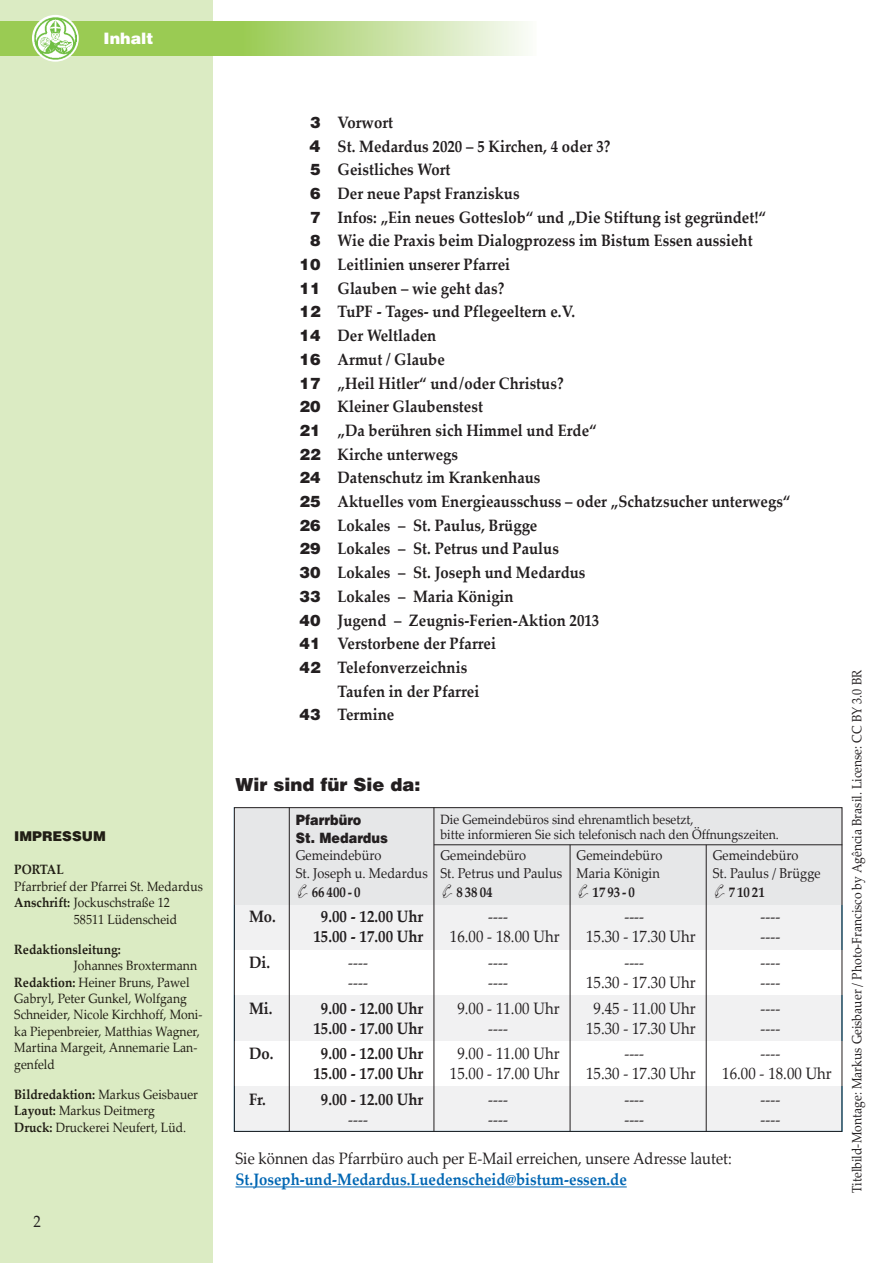
<style>
.page{position:relative;width:893px;height:1263px;background:#fff}
.page>*{position:absolute;margin:0;border:0;box-sizing:border-box;transform-origin:0 0}
.t1{font:900 18px "Helvetica";color:#231f20}
.t2{font:700 16.5px "Palatino Linotype";color:#231f20;scale:.9 1}
.t3{font:16.5px "Palatino Linotype";color:#231f20;scale:.9 1}
.t4{font:700 16.5px "Palatino Linotype";color:#0066b3;scale:.9 1}
.t5{font:900 15.75px "Helvetica";color:#fff}
.t6{font:14.25px "Palatino Linotype";color:#231f20;scale:.9 1}
.t7{font:700 14.25px "Palatino Linotype";letter-spacing:.005em;color:#231f20;scale:.9 1}
.t8{font:900 14.25px/17.4px "Helvetica";letter-spacing:.005em;color:#231f20;scale:.9 1}
.t9{font:13.5px/16.5px "Palatino Linotype";color:#211e15;scale:.9 1}
.t10{font:13.5px/15px "Palatino Linotype";color:#231f20;scale:.9 1}
.t11{font:700 13.5px "Palatino Linotype";color:#211e15;scale:.9 1}
.t12{font:900 13.5px "Helvetica";color:#211e15}
.s1{font-weight:700}
.s2{font-family:"Helvetica";font-weight:900;font-size:15.75px}
.s3{font-family:"Helvetica";font-weight:900}
</style>
<div class="page">
<div style="left:234px;top:808px;width:608px;height:323px;background:#f1f1f2"></div>
<div style="left:234px;top:1041px;width:608px;height:45px;background:#fff"></div>
<div style="left:234px;top:950px;width:608px;height:45px;background:#fff"></div>
<div style="left:234px;top:807px;width:608px;height:97px;background:#e6e7e8"></div>
<hr style="left:289px;top:807px;width:1px;height:325px;background:#231f20">
<hr style="left:433px;top:807px;width:1px;height:325px;background:#231f20">
<hr style="left:569px;top:845px;width:1px;height:287px;background:#231f20">
<hr style="left:705px;top:845px;width:1px;height:287px;background:#231f20">
<hr style="left:434px;top:844px;width:408px;height:1px;background:#231f20">
<div style="left:0;top:0;width:213px;height:1263px;background:#dbebc3"></div>
<hr style="left:235px;top:1186px;width:391px;height:1px;background:#0066b3">
<div style="left:0;top:21px;width:242px;height:34px;background:#9acb53"></div>
<div style="left:242px;top:21px;width:294px;height:34px;background:linear-gradient(to right,#9aca54,#fafbf7)"></div>
<svg style="left:32px;top:15px;width:47px;height:47px"></svg>
<img style="left:34px;top:17px;width:43px;height:43px">
<p class="t5" style="left:104px;top:32px;width:51px">Inhalt</p>
<p class="t12" style="left:14px;top:832px;width:93px">IMPRESSUM</p>
<p class="t11" style="left:14px;top:864px;width:56px">PORTAL</p>
<p class="t9" style="left:14px;top:879px;width:211px">Pfarrbrief der Pfarrei St. Medardus</p>
<p class="t9" style="left:14px;top:896px;width:174px"><span class="s1">Anschrift:</span> Jockuschstraße 12</p>
<p class="t9" style="left:74px;top:912px;width:116px">58511 Lüdenscheid</p>
<p class="t11" style="left:14px;top:944px;width:120px">Redaktionsleitung:</p>
<p class="t9" style="left:14px;top:959px;width:211px;text-indent:60px">Johannes Broxtermann<br><span class="s1">Redaktion:</span> Heiner Bruns, Pawel<br>Gabryl, Peter Gunkel, Wolfgang<br>Schneider, Nicole Kirchhoff, Moni&shy;ka Piepenbreier, Matthias Wagner,<br>Martina Margeit, Annemarie Lan&shy;genfeld</p>
<p class="t9" style="left:14px;top:1088px;width:206px"><span class="s1">Bildredaktion:</span> Markus Geisbauer<br><span class="s1">Layout:</span> Markus Deitmerg<br><span class="s1">Druck:</span> Druckerei Neufert, Lüd.</p>
<p class="t3" style="left:33px;top:1215px;width:10px">2</p>
<p class="t2" style="left:310px;top:116px;width:94px"><span class="s2">3</span> Vorwort</p>
<p class="t2" style="left:309px;top:139px;width:336px"><span class="s3">4</span> St. Medardus 2020 – 5 Kirchen, 4 oder 3?</p>
<p class="t2" style="left:310px;top:163px;width:157px"><span class="s2">5</span> Geistliches Wort</p>
<p class="t2" style="left:310px;top:187px;width:234px"><span class="s2">6</span> Der neue Papst Franziskus</p>
<p class="t2" style="left:310px;top:211px;width:508px"><span class="s2">7</span> Infos: „Ein neues Gotteslob“ und „Die Stiftung ist gegründet!“</p>
<p class="t2" style="left:310px;top:234px;width:493px"><span class="s2">8</span> Wie die Praxis beim Dialogprozess im Bistum Essen aussieht</p>
<p class="t2" style="left:299px;top:258px;width:235px"><span class="s2">10</span> Leitlinien unserer Pfarrei</p>
<p class="t2" style="left:299px;top:282px;width:229px"><span class="s2">11</span> Glauben – wie geht das?</p>
<p class="t2" style="left:299px;top:305px;width:307px"><span class="s2">12</span> TuPF - Tages- und Pflegeeltern e.V.</p>
<p class="t2" style="left:299px;top:329px;width:153px"><span class="s2">14</span> Der Weltladen</p>
<p class="t2" style="left:299px;top:353px;width:163px"><span class="s2">16</span> Armut / Glaube</p>
<p class="t2" style="left:299px;top:376px;width:295px"><span class="s2">17</span> „Heil Hitler“ und/oder Christus?</p>
<p class="t2" style="left:299px;top:400px;width:205px"><span class="s2">20</span> Kleiner Glaubenstest</p>
<p class="t2" style="left:299px;top:424px;width:331px"><span class="s2">21</span> „Da berühren sich Himmel und Erde“</p>
<p class="t2" style="left:299px;top:448px;width:178px"><span class="s2">22</span> Kirche unterwegs</p>
<p class="t2" style="left:299px;top:471px;width:269px"><span class="s2">24</span> Datenschutz im Krankenhaus</p>
<p class="t2" style="left:299px;top:495px;width:547px"><span class="s2">25</span> Aktuelles vom Energieausschuss – oder „Schatzsucher unterwegs“</p>
<p class="t2" style="left:299px;top:519px;width:266px"><span class="s2">26</span> Lokales – St. Paulus, Brügge</p>
<p class="t2" style="left:299px;top:542px;width:290px"><span class="s2">29</span> Lokales – St. Petrus und Paulus</p>
<p class="t2" style="left:299px;top:566px;width:319px"><span class="s2">30</span> Lokales – St. Joseph und Medardus</p>
<p class="t2" style="left:299px;top:590px;width:239px"><span class="s2">33</span> Lokales – Maria Königin</p>
<p class="t2" style="left:299px;top:613px;width:334px"><span class="s2">40</span> Jugend – Zeugnis-Ferien-Aktion 2013</p>
<p class="t2" style="left:299px;top:637px;width:220px"><span class="s2">41</span> Verstorbene der Pfarrei</p>
<p class="t2" style="left:299px;top:661px;width:188px"><span class="s2">42</span> Telefonverzeichnis</p>
<p class="t2" style="left:337px;top:685px;width:159px">Taufen in der Pfarrei</p>
<p class="t2" style="left:299px;top:708px;width:107px"><span class="s2">43</span> Termine</p>
<p class="t1" style="left:235px;top:778px;width:186px">Wir sind für Sie da:</p>
<p class="t10" style="left:440px;top:814px;width:377px">Die Gemeindebüros sind ehrenamtlich besetzt,<br>bitte informieren Sie sich telefonisch nach den Öffnungszeiten.</p>
<p class="t8" style="left:296px;top:813px;width:104px">Pfarrbüro<br>St. Medardus</p>
<p class="t6" style="left:296px;top:850px;width:97px">Gemeindebüro</p>
<p class="t6" style="left:440px;top:850px;width:97px">Gemeindebüro</p>
<p class="t6" style="left:576px;top:850px;width:97px">Gemeindebüro</p>
<p class="t6" style="left:712px;top:850px;width:97px">Gemeindebüro</p>
<p class="t6" style="left:296px;top:867px;width:406px">St. Joseph u. Medardus St. Petrus und Paulus Maria Königin</p>
<p class="t6" style="left:712px;top:867px;width:121px">St. Paulus / Brügge</p>
<p class="t7" style="left:296px;top:887px;width:73px">✆66400-0</p>
<p class="t7" style="left:440px;top:887px;width:59px">✆83804</p>
<p class="t7" style="left:576px;top:887px;width:66px">✆1793-0</p>
<p class="t7" style="left:712px;top:887px;width:59px">✆71021</p>
<p class="t2" style="left:249px;top:910px;width:31px">Mo.</p>
<p class="t2" style="left:321px;top:910px;width:115px">9.00 - 12.00 Uhr</p>
<p class="t3" style="left:488px;top:910px;width:24px">----</p>
<p class="t3" style="left:624px;top:910px;width:24px">----</p>
<p class="t3" style="left:760px;top:910px;width:24px">----</p>
<p class="t2" style="left:313px;top:930px;width:124px">15.00 - 17.00 Uhr</p>
<p class="t3" style="left:450px;top:930px;width:123px">16.00 - 18.00 Uhr</p>
<p class="t3" style="left:586px;top:930px;width:123px">15.30 - 17.30 Uhr</p>
<p class="t3" style="left:760px;top:930px;width:24px">----</p>
<p class="t2" style="left:249px;top:956px;width:25px">Di.</p>
<p class="t3" style="left:348px;top:956px;width:24px">----</p>
<p class="t3" style="left:488px;top:956px;width:24px">----</p>
<p class="t3" style="left:624px;top:956px;width:24px">----</p>
<p class="t3" style="left:760px;top:956px;width:24px">----</p>
<p class="t3" style="left:348px;top:976px;width:24px">----</p>
<p class="t3" style="left:488px;top:976px;width:24px">----</p>
<p class="t3" style="left:586px;top:976px;width:123px">15.30 - 17.30 Uhr</p>
<p class="t3" style="left:760px;top:976px;width:24px">----</p>
<p class="t2" style="left:249px;top:1002px;width:28px">Mi.</p>
<p class="t2" style="left:321px;top:1002px;width:115px">9.00 - 12.00 Uhr</p>
<p class="t3" style="left:457px;top:1002px;width:115px">9.00 - 11.00 Uhr</p>
<p class="t3" style="left:593px;top:1002px;width:115px">9.45 - 11.00 Uhr</p>
<p class="t3" style="left:760px;top:1002px;width:24px">----</p>
<p class="t2" style="left:313px;top:1022px;width:124px">15.00 - 17.00 Uhr</p>
<p class="t3" style="left:488px;top:1022px;width:24px">----</p>
<p class="t3" style="left:586px;top:1022px;width:123px">15.30 - 17.30 Uhr</p>
<p class="t3" style="left:760px;top:1022px;width:24px">----</p>
<p class="t2" style="left:249px;top:1047px;width:29px">Do.</p>
<p class="t2" style="left:321px;top:1047px;width:115px">9.00 - 12.00 Uhr</p>
<p class="t3" style="left:457px;top:1047px;width:115px">9.00 - 11.00 Uhr</p>
<p class="t3" style="left:624px;top:1047px;width:24px">----</p>
<p class="t3" style="left:760px;top:1047px;width:24px">----</p>
<p class="t2" style="left:313px;top:1067px;width:124px">15.00 - 17.00 Uhr</p>
<p class="t3" style="left:450px;top:1067px;width:123px">15.00 - 17.00 Uhr</p>
<p class="t3" style="left:586px;top:1067px;width:123px">15.30 - 17.30 Uhr</p>
<p class="t3" style="left:722px;top:1067px;width:123px">16.00 - 18.00 Uhr</p>
<p class="t2" style="left:249px;top:1093px;width:20px">Fr.</p>
<p class="t2" style="left:321px;top:1093px;width:115px">9.00 - 12.00 Uhr</p>
<p class="t3" style="left:488px;top:1093px;width:24px">----</p>
<p class="t3" style="left:624px;top:1093px;width:24px">----</p>
<p class="t3" style="left:760px;top:1093px;width:24px">----</p>
<p class="t3" style="left:348px;top:1113px;width:24px">----</p>
<p class="t3" style="left:488px;top:1113px;width:24px">----</p>
<p class="t3" style="left:624px;top:1113px;width:24px">----</p>
<p class="t3" style="left:760px;top:1113px;width:24px">----</p>
<p class="t3" style="left:235px;top:1152px;width:553px">Sie können das Pfarrbüro auch per E-Mail erreichen, unsere Adresse lautet:</p>
<p class="t4" style="left:235px;top:1173px;width:436px">St.Joseph-und-Medardus.Luedenscheid@bistum-essen.de</p>
<p class="t10" style="left:851px;top:1193px;width:583px;rotate:-90deg">Titelbild-Montage: Markus Geisbauer / Photo-Francisco by Agência Brasil. License: CC BY 3.0 BR</p>
</div>
